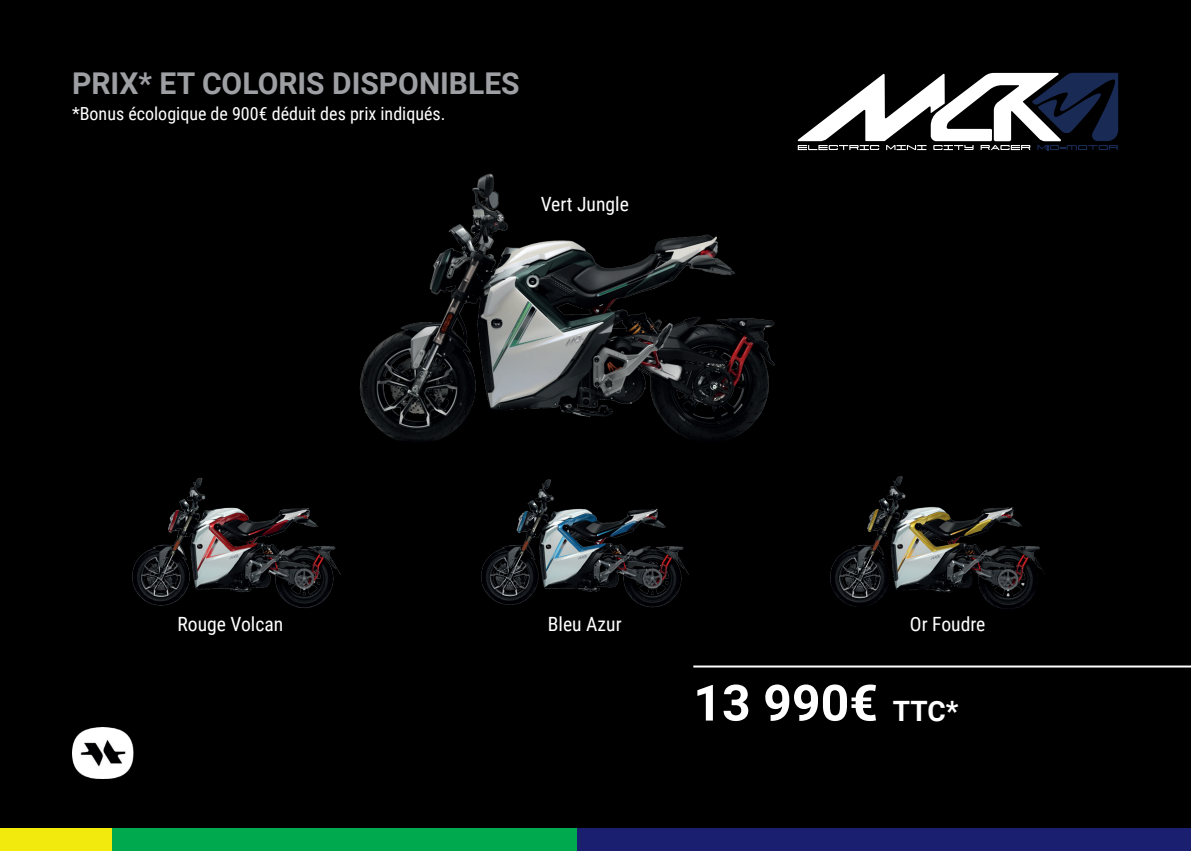
<style>
.page{position:relative;width:1191px;height:851px;background:#fff}
.page>*{position:absolute;margin:0;border:0;box-sizing:border-box;transform-origin:0 0}
.t1{font:700 50px "Roboto";color:#fff}
.t2{font:700 30px "Roboto";color:#9d9fa2}
.t3{font:19.6px "Roboto Condensed";color:#fff}
.t4{font:18px "Roboto Condensed";color:#fff}
.s1{font-size:28px}
</style>
<div class="page">
<div style="left:0;top:0;width:1191px;height:850px;background:#000001"></div>
<img style="left:359px;top:150px;width:509px;height:291px">
<img style="left:132px;top:477px;width:209px;height:131px">
<img style="left:481px;top:479px;width:208px;height:129px">
<img style="left:830px;top:476px;width:215px;height:133px">
<svg style="left:797px;top:73px;width:322px;height:77px"></svg>
<img style="left:73px;top:727px;width:61px;height:51px">
<hr style="left:693px;top:665px;width:498px;height:2px;background:#fff">
<div style="left:0;top:828px;width:112px;height:22px;background:#f2ea0c"></div>
<div style="left:112px;top:828px;width:465px;height:22px;background:#00a94d"></div>
<div style="left:577px;top:828px;width:614px;height:22px;background:#1a206f"></div>
<h2 class="t2" style="left:72px;top:62px;width:449px">PRIX* ET COLORIS DISPONIBLES</h2>
<p class="t4" style="left:72px;top:101px;width:375px">*Bonus écologique de 900€ déduit des prix indiqués.</p>
<p class="t3" style="left:541px;top:190px;width:90px">Vert Jungle</p>
<p class="t3" style="left:177px;top:610px;width:107px">Rouge Volcan</p>
<p class="t3" style="left:548px;top:610px;width:75px">Bleu Azur</p>
<p class="t3" style="left:910px;top:610px;width:77px">Or Foudre</p>
<h1 class="t1" style="left:693px;top:667px;width:266px">13 990€ <span class="s1">TTC*</span></h1>
</div>
